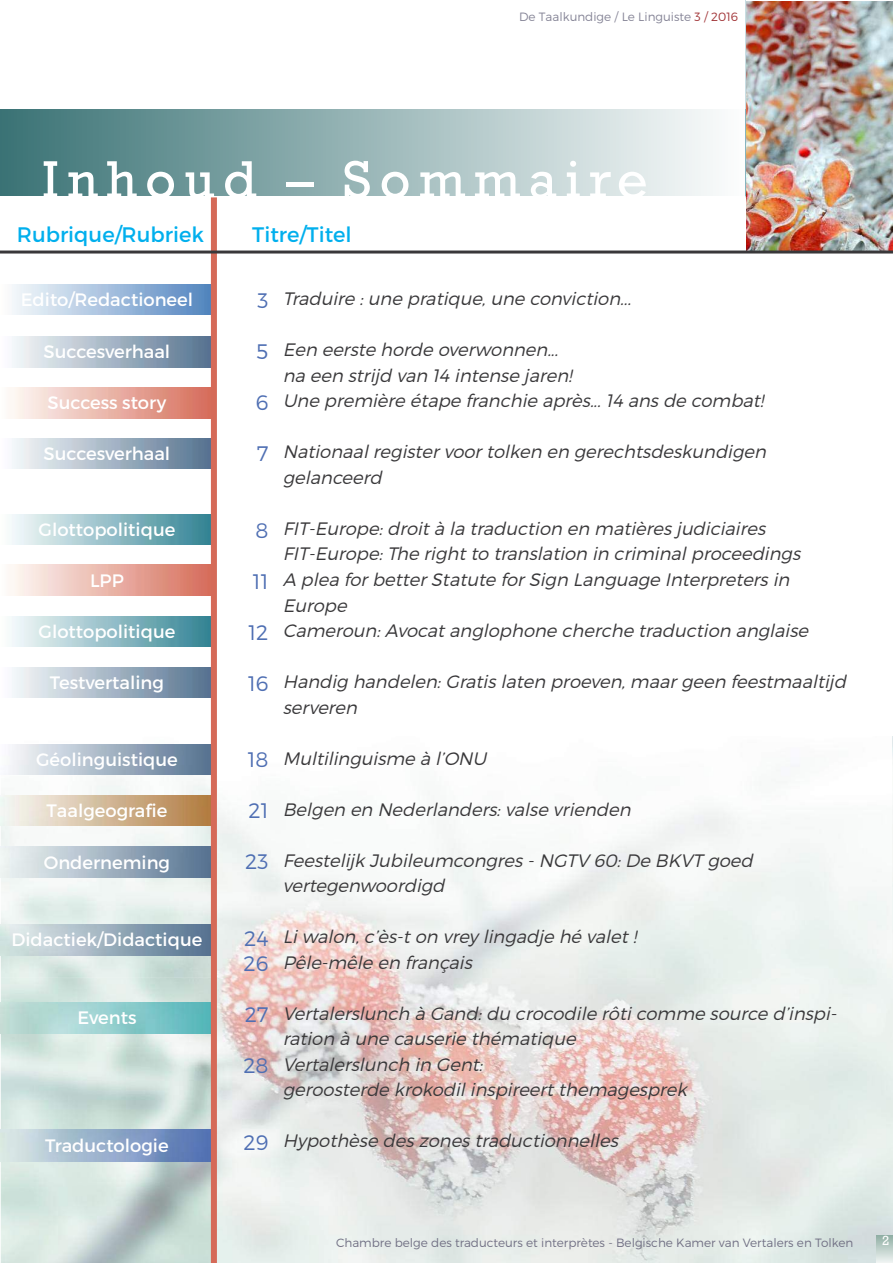
<style>
.page{position:relative;width:893px;height:1263px;background:#fff}
.page>*{position:absolute;margin:0;border:0;box-sizing:border-box;transform-origin:0 0}
.t1{font:54px "Rockwell";letter-spacing:.15em;color:#fff}
.t2{font:21px "Montserrat";color:#00afed}
.t3{font:300 21px/25.5px "Montserrat";color:#4f6fb3}
.t4{font:italic 300 18px/25.5px "Montserrat";color:#39383a}
.t5{font:18px "Montserrat";color:#fff}
.t6{font:13.5px "Rockwell";color:#fff}
.t7{font:300 12px "Montserrat";color:#717084}
.t8{font:300 12px "Montserrat";color:#858496}
.s1{color:#a13437}
</style>
<div class="page">
<img style="left:0;top:736px;width:211px;height:527px">
<svg style="left:217px;top:736px;width:676px;height:527px"></svg>
<div style="left:0;top:110px;width:746px;height:85px;background:linear-gradient(to right,#3a7275,#fdfdfd)"></div>
<div style="left:877px;top:1235px;width:16px;height:28px;background:linear-gradient(to bottom,#90aea3,#ecf1f0)"></div>
<img style="left:0;top:1129px;width:211px;height:33px">
<img style="left:12px;top:667px;width:199px;height:31px">
<img style="left:0;top:744px;width:211px;height:31px">
<img style="left:0;top:795px;width:211px;height:31px">
<img style="left:0;top:847px;width:211px;height:30px">
<img style="left:0;top:925px;width:211px;height:30px">
<img style="left:0;top:1003px;width:211px;height:30px">
<img style="left:11px;top:514px;width:200px;height:31px">
<img style="left:9px;top:565px;width:202px;height:30px">
<img style="left:11px;top:616px;width:200px;height:31px">
<img style="left:12px;top:337px;width:199px;height:30px">
<img style="left:9px;top:387px;width:202px;height:31px">
<img style="left:12px;top:438px;width:199px;height:31px">
<img style="left:12px;top:284px;width:199px;height:31px">
<img style="left:746px;top:2px;width:147px;height:248px">
<div style="left:211px;top:197px;width:6px;height:1066px;background:#d56a58"></div>
<svg style="left:0;top:250px;width:893px;height:4px;background:#686667"></svg>
<p class="t8" style="left:519px;top:13px;width:221px">De Taalkundige / Le Linguiste <span class="s1">3 / 2016</span></p>
<h1 class="t1" style="left:42px;top:148px;width:607px">Inhoud – Sommaire</h1>
<p class="t2" style="left:17px;top:227px;width:189px">Rubrique/Rubriek</p>
<p class="t2" style="left:252px;top:227px;width:101px">Titre/Titel</p>
<p class="t5" style="left:21px;top:293px;width:174px">Edito/Redactioneel</p>
<p class="t5" style="left:44px;top:345px;width:128px">Succesverhaal</p>
<p class="t5" style="left:48px;top:396px;width:120px">Success story</p>
<p class="t5" style="left:44px;top:447px;width:128px">Succesverhaal</p>
<p class="t5" style="left:39px;top:523px;width:138px">Glottopolitique</p>
<p class="t5" style="left:90px;top:573px;width:35px">LPP</p>
<p class="t5" style="left:39px;top:624px;width:138px">Glottopolitique</p>
<p class="t5" style="left:50px;top:676px;width:116px">Testvertaling</p>
<p class="t5" style="left:36px;top:753px;width:143px">Géolinguistique</p>
<p class="t5" style="left:47px;top:803px;width:122px">Taalgeografie</p>
<p class="t5" style="left:44px;top:855px;width:128px">Onderneming</p>
<p class="t5" style="left:12px;top:933px;width:192px">Didactiek/Didactique</p>
<p class="t5" style="left:77px;top:1011px;width:61px">Events</p>
<p class="t5" style="left:45px;top:1138px;width:125px">Traductologie</p>
<p class="t3" style="left:257px;top:290px;width:13px">3</p>
<p class="t3" style="left:257px;top:341px;width:13px">5</p>
<p class="t3" style="left:256px;top:392px;width:14px">6</p>
<p class="t3" style="left:257px;top:443px;width:13px">7</p>
<p class="t3" style="left:256px;top:519px;width:14px">8</p>
<p class="t3" style="left:253px;top:570px;width:17px">11</p>
<p class="t3" style="left:249px;top:621px;width:21px">12</p>
<p class="t3" style="left:248px;top:672px;width:22px">16</p>
<p class="t3" style="left:248px;top:749px;width:22px">18</p>
<p class="t3" style="left:249px;top:800px;width:21px">21</p>
<p class="t3" style="left:245px;top:851px;width:25px">23</p>
<p class="t3" style="left:244px;top:927px;width:26px">24<br>26</p>
<p class="t3" style="left:245px;top:1004px;width:25px">27</p>
<p class="t3" style="left:243px;top:1055px;width:27px">28</p>
<p class="t3" style="left:244px;top:1131px;width:26px">29</p>
<p class="t4" style="left:283px;top:288px;width:353px">Traduire : une pratique, une conviction...</p>
<p class="t4" style="left:283px;top:339px;width:486px">Een eerste horde overwonnen...<br>na een strijd van 14 intense jaren!<br>Une première étape franchie après... 14 ans de combat!</p>
<p class="t4" style="left:283px;top:441px;width:488px">Nationaal register voor tolken en gerechtsdeskundigen gelanceerd</p>
<p class="t4" style="left:283px;top:517px;width:530px">FIT-Europe: droit à la traduction en matières judiciaires FIT-Europe: The right to translation in criminal proceedings A plea for better Statute for Sign Language Interpreters in Europe<br>Cameroun: Avocat anglophone cherche traduction anglaise</p>
<p class="t4" style="left:283px;top:670px;width:568px">Handig handelen: Gratis laten proeven, maar geen feestmaaltijd serveren</p>
<p class="t4" style="left:283px;top:747px;width:209px">Multilinguisme à l’ONU</p>
<p class="t4" style="left:283px;top:798px;width:353px">Belgen en Nederlanders: valse vrienden</p>
<p class="t4" style="left:283px;top:849px;width:475px">Feestelij k Jubileumcongres - NGTV 60: De BKVT goed vertegenwoordigd</p>
<p class="t4" style="left:283px;top:925px;width:359px">Li walon, c’ès-t on vrey lingadje hé valet !<br>Pêle-mêle en français</p>
<p class="t4" style="left:283px;top:1002px;width:559px">Vertalerslunch à Gand: du crocodile rôti comme source d’inspi&shy;ration à une causerie thématique<br>Vertalerslunch in Gent:<br>geroosterde krokodil inspireert themagesprek</p>
<p class="t4" style="left:283px;top:1129px;width:340px">Hypothèse des zones traductionnelles</p>
<p class="t7" style="left:336px;top:1238px;width:519px">Chambre belge des traducteurs et interprètes - Belgische Kamer van Vertalers en Tolken</p>
<p class="t6" style="left:882px;top:1232px;width:9px">2</p>
</div>
